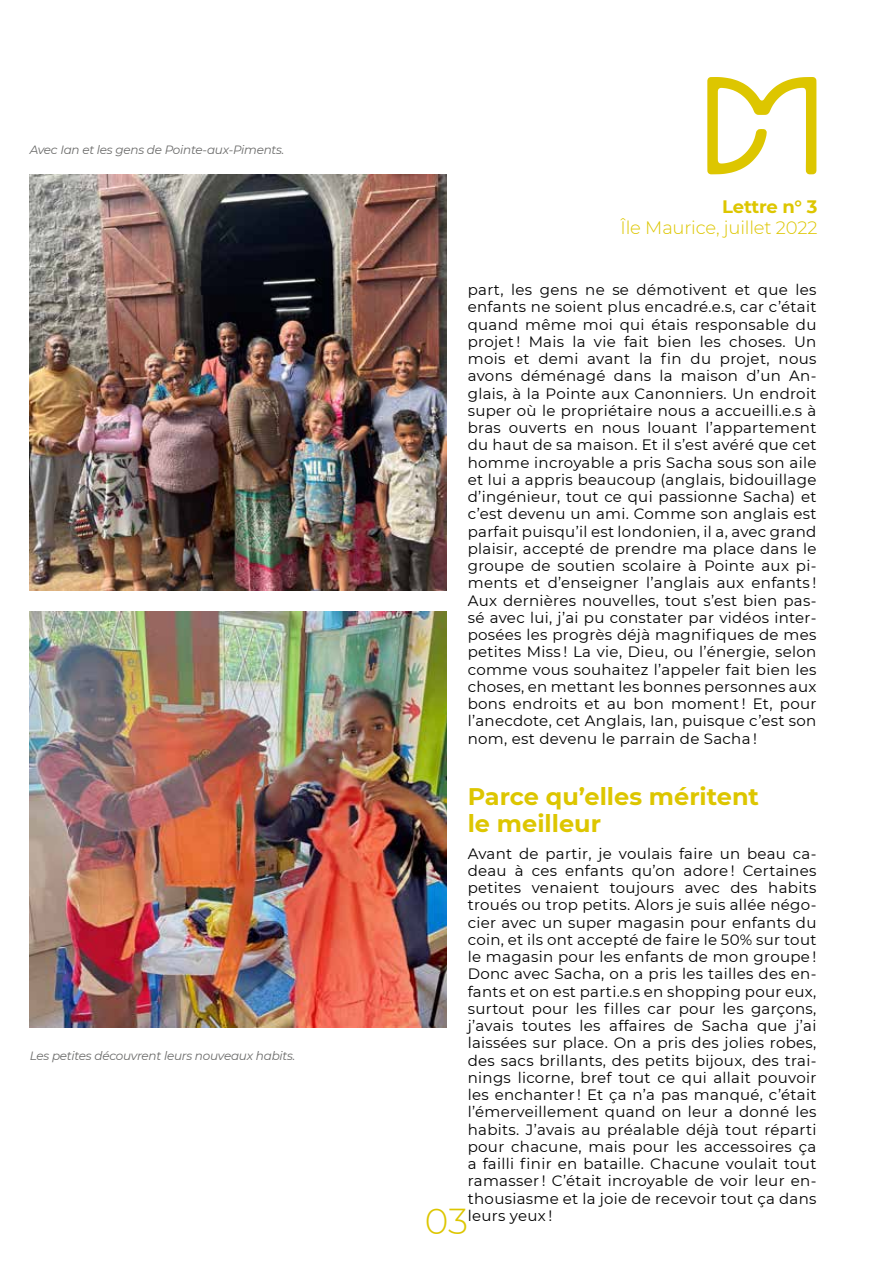
<style>
.page{position:relative;width:893px;height:1263px;background:#fff}
.page>*{position:absolute;margin:0;border:0;box-sizing:border-box;transform-origin:0 0}
.t1{font:300 36px "Montserrat";color:#ddc600}
.t2{font:700 24px/27px "Montserrat";color:#ddc600}
.t3{font:300 18px "Montserrat";letter-spacing:-.01em;color:#ddc600}
.t4{font:700 18px "Montserrat";letter-spacing:-.015em;color:#ddc600}
.t5{font:15px/17.2px "Montserrat";letter-spacing:.02em;color:#000;text-align:justify}
.t6{font:italic 12px "Montserrat";letter-spacing:-.02em;color:#6b6b6a}
</style>
<div class="page">
<img style="left:30px;top:174px;width:416px;height:417px">
<img style="left:30px;top:611px;width:416px;height:417px">
<svg style="left:707px;top:77px;width:109px;height:97px"></svg>
<p class="t6" style="left:30px;top:141px;width:256px">Avec Ian et les gens de Pointe-aux-Piments.</p>
<p class="t6" style="left:30px;top:1047px;width:267px">Les petites découvrent leurs nouveaux habits.</p>
<p class="t4" style="left:722px;top:194px;width:97px">Lettre n° 3</p>
<p class="t3" style="left:621px;top:215px;width:198px">Île Maurice, juillet 2022</p>
<p class="t5" style="left:468px;top:281px;width:350px">part, les gens ne se démotivent et que les enfants ne soient plus encadré.e.s, car c’était quand même moi qui étais responsable du projet ! Mais la vie fait bien les choses. Un mois et demi avant la fin du projet, nous avons déménagé dans la maison d’un An&shy;glais, à la Pointe aux Canonniers. Un endroit super où le propriétaire nous a accueilli.e.s à bras ouverts en nous louant l’appartement du haut de sa maison. Et il s’est avéré que cet homme incroyable a pris Sacha sous son aile et lui a appris beaucoup (anglais, bidouillage d’ingénieur, tout ce qui passionne Sacha) et c’est devenu un ami. Comme son anglais est parfait puisqu’il est londonien, il a, avec grand plaisir, accepté de prendre ma place dans le groupe de soutien scolaire à Pointe aux pi&shy;ments et d’enseigner l’anglais aux enfants !<br>Aux dernières nouvelles, tout s’est bien pas&shy;sé avec lui, j’ai pu constater par vidéos inter&shy;posées les progrès déjà magnifiques de mes petites Miss ! La vie, Dieu, ou l’énergie, selon comme vous souhaitez l’appeler fait bien les choses, en mettant les bonnes personnes aux bons endroits et au bon moment ! Et, pour l’anecdote, cet Anglais, Ian, puisque c’est son nom, est devenu le parrain de Sacha !</p>
<h2 class="t2" style="left:468px;top:782px;width:293px">Parce qu’elles méritent le meilleur</h2>
<p class="t5" style="left:468px;top:844px;width:350px">Avant de partir, je voulais faire un beau ca&shy;deau à ces enfants qu’on adore ! Certaines petites venaient toujours avec des habits troués ou trop petits. Alors je suis allée négo&shy;cier avec un super magasin pour enfants du coin, et ils ont accepté de faire le 50% sur tout le magasin pour les enfants de mon groupe !<br>Donc avec Sacha, on a pris les tailles des en&shy;fants et on est parti.e.s en shopping pour eux, surtout pour les filles car pour les garçons, j’avais toutes les affaires de Sacha que j’ai laissées sur place. On a pris des jolies robes, des sacs brillants, des petits bijoux, des trai&shy;nings licorne, bref tout ce qui allait pouvoir les enchanter ! Et ça n’a pas manqué, c’était l’émerveillement quand on leur a donné les habits. J’avais au préalable déjà tout réparti pour chacune, mais pour les accessoires ça a failli finir en bataille. Chacune voulait tout ramasser ! C’était incroyable de voir leur en&shy;thousiasme et la joie de recevoir tout ça dans leurs yeux !</p>
<h1 class="t1" style="left:425px;top:1196px;width:45px">03</h1>
</div>
